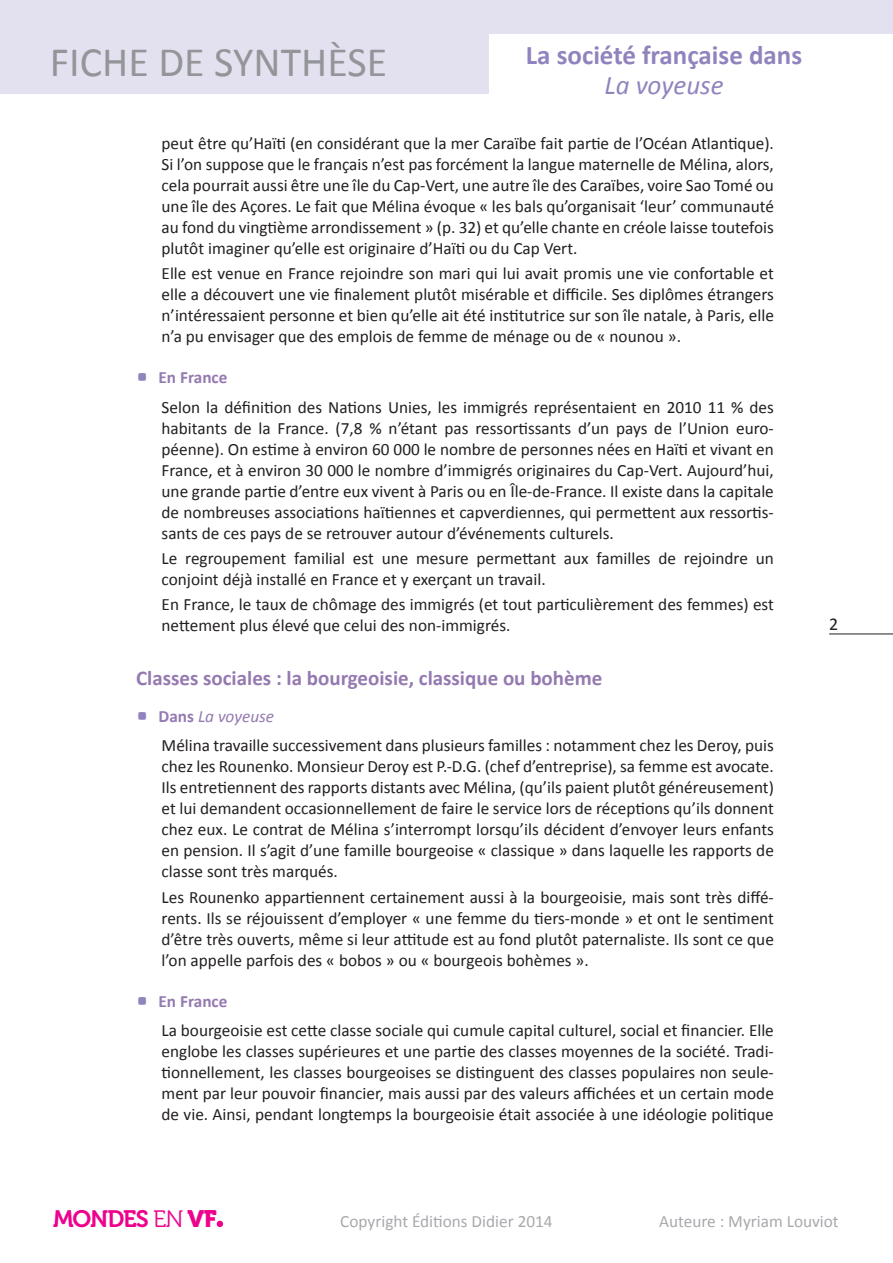
<style>
.page{position:relative;width:893px;height:1263px;background:#fff}
.page>*{position:absolute;margin:0;border:0;box-sizing:border-box;transform-origin:0 0}
.t1{font:42px "Calibri";color:#939598}
.t2{font:700 27px "Calibri";color:#9184be}
.t3{font:italic 27px "Calibri";color:#9184be}
.t4{font:23.7px "Museo 700";letter-spacing:-.05em;color:#ed028c}
.TitreChevrons{font:700 21px "Calibri";color:#947ab0}
.t5{font:18px "Calibri";color:#231f20}
.TC_retrait_6mm{font:17.25px/21px "Calibri";color:#231f20;text-align:justify}
.t6{font:17.25px "Calibri";color:#a8a9ad}
.titre_violet___fl{font:700 17.25px "Calibri";color:#947ab0}
.titre_violet___fl-2{font:italic 17.25px "Calibri";color:#947ab0}
.s1{font-weight:700;font-style:normal}
.s2{font-family:"Museo 300"}
.s3{font-family:"Museo 900"}
</style>
<div class="page">
<hr style="left:829px;top:633px;width:64px;height:1px;background:#231f20">
<div style="left:0;top:0;width:893px;height:94px;background:#e3e1f0"></div>
<div style="left:489px;top:34px;width:404px;height:82px;background:#fff"></div>
<svg style="left:217px;top:1221px;width:6px;height:6px"></svg>
<h1 class="t1" style="left:50px;top:36px;width:339px">FICHE DE SYNTHÈSE</h1>
<h2 class="t2" style="left:526px;top:37px;width:278px">La société française dans</h2>
<h2 class="t3" style="left:604px;top:66px;width:121px">La voyeuse</h2>
<p class="TC_retrait_6mm" style="left:162px;top:133px;width:614px">peut être qu’Haïti (en considérant que la mer Caraïbe fait partie de l’Océan Atlantique).<br>Si l’on suppose que le français n’est pas forcément la langue maternelle de Mélina, alors, cela pourrait aussi être une île du Cap-Vert, une autre île des Caraïbes, voire Sao Tomé ou une île des Açores. Le fait que Mélina évoque « les bals qu’organisait ‘leur’ communauté au fond du vingtième arrondissement » (p. 32) et qu’elle chante en créole laisse toutefois plutôt imaginer qu’elle est originaire d’Haïti ou du Cap Vert.</p>
<p class="TC_retrait_6mm" style="left:162px;top:263px;width:614px">Elle est venue en France rejoindre son mari qui lui avait promis une vie confortable et elle a découvert une vie finalement plutôt misérable et difficile. Ses diplômes étrangers n’intéressaient personne et bien qu’elle ait été institutrice sur son île natale, à Paris, elle n’a pu envisager que des emplois de femme de ménage ou de « nounou ».</p>
<p class="titre_violet___fl" style="left:159px;top:367px;width:70px">En France</p>
<p class="TC_retrait_6mm" style="left:162px;top:397px;width:614px">Selon la définition des Nations Unies, les immigrés représentaient en 2010 11 % des habitants de la France. (7,8 % n’étant pas ressortissants d’un pays de l’Union euro&shy;péenne). On estime à environ 60 000 le nombre de personnes nées en Haïti et vivant en France, et à environ 30 000 le nombre d’immigrés originaires du Cap-Vert. Aujourd’hui, une grande partie d’entre eux vivent à Paris ou en Île-de-France. Il existe dans la capitale de nombreuses associations haïtiennes et capverdiennes, qui permettent aux ressortis&shy;sants de ces pays de se retrouver autour d’événements culturels.</p>
<p class="TC_retrait_6mm" style="left:162px;top:548px;width:614px">Le regroupement familial est une mesure permettant aux familles de rejoindre un conjoint déjà installé en France et y exerçant un travail.</p>
<p class="TC_retrait_6mm" style="left:162px;top:594px;width:614px">En France, le taux de chômage des immigrés (et tout particulièrement des femmes) est nettement plus élevé que celui des non-immigrés.</p>
<p class="TitreChevrons" style="left:136px;top:665px;width:468px">Classes sociales : la bourgeoisie, classique ou bohème</p>
<p class="titre_violet___fl-2" style="left:159px;top:704px;width:117px"><span class="s1">Dans</span> La voyeuse</p>
<p class="TC_retrait_6mm" style="left:162px;top:735px;width:614px">Mélina travaille successivement dans plusieurs familles : notamment chez les Deroy, puis chez les Rounenko. Monsieur Deroy est P.-D.G. (chef d’entreprise), sa femme est avocate.<br>Ils entretiennent des rapports distants avec Mélina, (qu’ils paient plutôt généreusement) et lui demandent occasionnellement de faire le service lors de réceptions qu’ils donnent chez eux. Le contrat de Mélina s’interrompt lorsqu’ils décident d’envoyer leurs enfants en pension. Il s’agit d’une famille bourgeoise « classique » dans laquelle les rapports de classe sont très marqués.</p>
<p class="TC_retrait_6mm" style="left:162px;top:886px;width:614px">Les Rounenko appartiennent certainement aussi à la bourgeoisie, mais sont très diffé&shy;rents. Ils se réjouissent d’employer « une femme du tiers-monde » et ont le sentiment d’être très ouverts, même si leur attitude est au fond plutôt paternaliste. Ils sont ce que l’on appelle parfois des « bobos » ou « bourgeois bohèmes ».</p>
<p class="titre_violet___fl" style="left:159px;top:990px;width:70px">En France</p>
<p class="TC_retrait_6mm" style="left:162px;top:1020px;width:614px">La bourgeoisie est cette classe sociale qui cumule capital culturel, social et financier. Elle englobe les classes supérieures et une partie des classes moyennes de la société. Tradi&shy;tionnellement, les classes bourgeoises se distinguent des classes populaires non seule&shy;ment par leur pouvoir financier, mais aussi par des valeurs affichées et un certain mode de vie. Ainsi, pendant longtemps la bourgeoisie était associée à une idéologie politique</p>
<p class="t5" style="left:829px;top:613px;width:11px">2</p>
<h3 class="t4" style="left:53px;top:1205px;width:165px">MONDES <span class="s2">EN</span> <span class="s3">VF</span></h3>
<p class="t6" style="left:340px;top:1210px;width:214px">Copyright Éditions Didier 2014</p>
<p class="t6" style="left:659px;top:1210px;width:181px">Auteure : Myriam Louviot</p>
</div>
